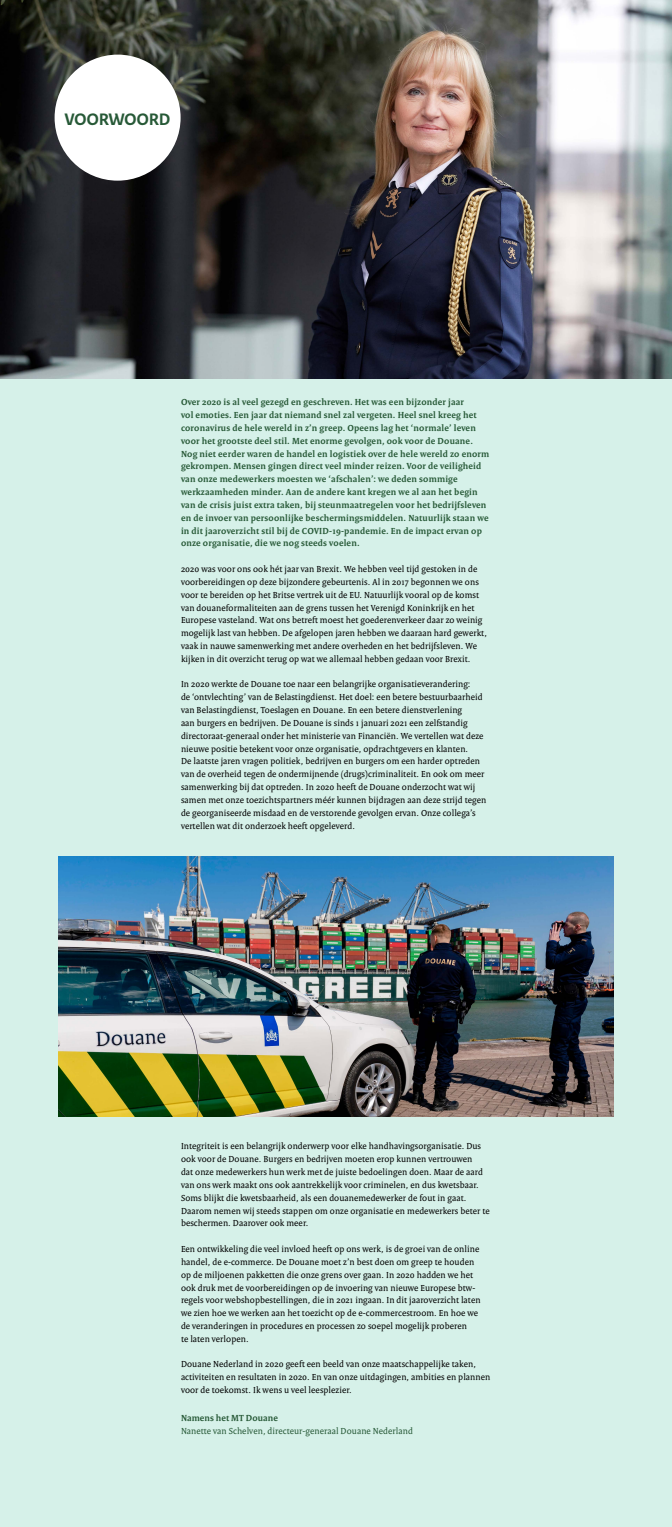
<style>
.page{position:relative;width:672px;height:1527px;background:#fff}
.page>*{position:absolute;margin:0;border:0;box-sizing:border-box;transform-origin:0 0}
.H1_Hoofdstuk_TOC{font:700 17.5px "Rijksoverheid Sans Text";letter-spacing:-.015em;color:#275937}
.t1{font:9.45px/12.8px "Rijksoverheid Serif";letter-spacing:.01em;color:#000}
.P_Intro{font:700 9.45px/12.8px "Rijksoverheid Serif";letter-spacing:.02em;color:#275937}
.P_Body_met_wit_voor{font:9.45px/12.8px "Rijksoverheid Serif";letter-spacing:.01em;color:#275937}
.s1{font-weight:700}
</style>
<div class="page">
<div style="left:0;top:376px;width:672px;height:1150px;background:#d6f1e9"></div>
<img style="left:0;top:0;width:672px;height:378px">
<div style="left:55px;top:55px;width:126px;height:126px;background:#fff;border-radius:50%"></div>
<img style="left:58px;top:856px;width:555px;height:260px">
<h1 class="H1_Hoofdstuk_TOC" style="left:65px;top:109px;width:107px">VOORWOORD</h1>
<p class="P_Intro" style="left:181px;top:396px;width:310px">Over 2020 is al veel gezegd en geschreven. Het was een bijzonder jaar<br>vol emoties. Een jaar dat niemand snel zal vergeten. Heel snel kreeg het coronavirus de hele wereld in z’n greep. Opeens lag het ‘normale’ leven voor het grootste deel stil. Met enorme gevolgen, ook voor de Douane.<br>Nog niet eerder waren de handel en logistiek over de hele wereld zo enorm gekrompen. Mensen gingen direct veel minder reizen. Voor de veiligheid van onze medewerkers moesten we ‘afschalen’: we deden sommige werkzaamheden minder. Aan de andere kant kregen we al aan het begin van de crisis juist extra taken, bij steunmaatregelen voor het bedrijfsleven en de invoer van persoonlijke beschermingsmiddelen. Natuurlijk staan we in dit jaaroverzicht stil bij de COVID-19-pandemie. En de impact ervan op onze organisatie, die we nog steeds voelen.</p>
<p class="t1" style="left:181px;top:562px;width:308px">2020 was voor ons ook hét jaar van Brexit. We hebben veel tijd gestoken in de voorbereidingen op deze bijzondere gebeurtenis. Al in 2017 begonnen we ons voor te bereiden op het Britse vertrek uit de EU. Natuurlijk vooral op de komst van douaneformaliteiten aan de grens tussen het Verenigd Koninkrijk en het Europese vasteland. Wat ons betreft moest het goederenverkeer daar zo weinig mogelijk last van hebben. De afgelopen jaren hebben we daaraan hard gewerkt, vaak in nauwe samenwerking met andere overheden en het bedrijfsleven. We kijken in dit overzicht terug op wat we allemaal hebben gedaan voor Brexit.</p>
<p class="t1" style="left:181px;top:678px;width:304px">In 2020 werkte de Douane toe naar een belangrijke organisatieverandering:<br>de ‘ontvlechting’ van de Belastingdienst. Het doel: een betere bestuurbaarheid van Belastingdienst, Toeslagen en Douane. En een betere dienstverlening<br>aan burgers en bedrijven. De Douane is sinds 1 januari 2021 een zelfstandig directoraat-generaal onder het ministerie van Financiën. We vertellen wat deze nieuwe positie betekent voor onze organisatie, opdrachtgevers en klanten.</p>
<p class="t1" style="left:181px;top:755px;width:307px">De laatste jaren vragen politiek, bedrijven en burgers om een harder optreden van de overheid tegen de ondermijnende (drugs)criminaliteit. En ook om meer samenwerking bij dat optreden. In 2020 heeft de Douane onderzocht wat wij samen met onze toezichtspartners méér kunnen bijdragen aan deze strijd tegen de georganiseerde misdaad en de verstorende gevolgen ervan. Onze collega’s vertellen wat dit onderzoek heeft opgeleverd.</p>
<p class="t1" style="left:181px;top:1139px;width:310px">Integriteit is een belangrijk onderwerp voor elke handhavingsorganisatie. Dus ook voor de Douane. Burgers en bedrijven moeten erop kunnen vertrouwen<br>dat onze medewerkers hun werk met de juiste bedoelingen doen. Maar de aard van ons werk maakt ons ook aantrekkelijk voor criminelen, en dus kwetsbaar.<br>Soms blijkt die kwetsbaarheid, als een douanemedewerker de fout in gaat.<br>Daarom nemen wij steeds stappen om onze organisatie en medewerkers beter te beschermen. Daarover ook meer.</p>
<p class="t1" style="left:181px;top:1242px;width:301px">Een ontwikkeling die veel invloed heeft op ons werk, is de groei van de online handel, de e-commerce. De Douane moet z’n best doen om greep te houden op de miljoenen pakketten die onze grens over gaan. In 2020 hadden we het ook druk met de voorbereidingen op de invoering van nieuwe Europese btw&shy;regels voor webshopbestellingen, die in 2021 ingaan. In dit jaaroverzicht laten we zien hoe we werken aan het toezicht op de e-commercestroom. En hoe we de veranderingen in procedures en processen zo soepel mogelijk proberen<br>te laten verlopen.</p>
<p class="t1" style="left:181px;top:1358px;width:311px">Douane Nederland in 2020 geeft een beeld van onze maatschappelijke taken, activiteiten en resultaten in 2020. En van onze uitdagingen, ambities en plannen voor de toekomst. Ik wens u veel leesplezier.</p>
<p class="P_Body_met_wit_voor" style="left:181px;top:1411px;width:233px"><span class="s1">Namens het MT Douane<br></span>Nanette van Schelven, directeur-generaal Douane Nederland</p>
</div>
